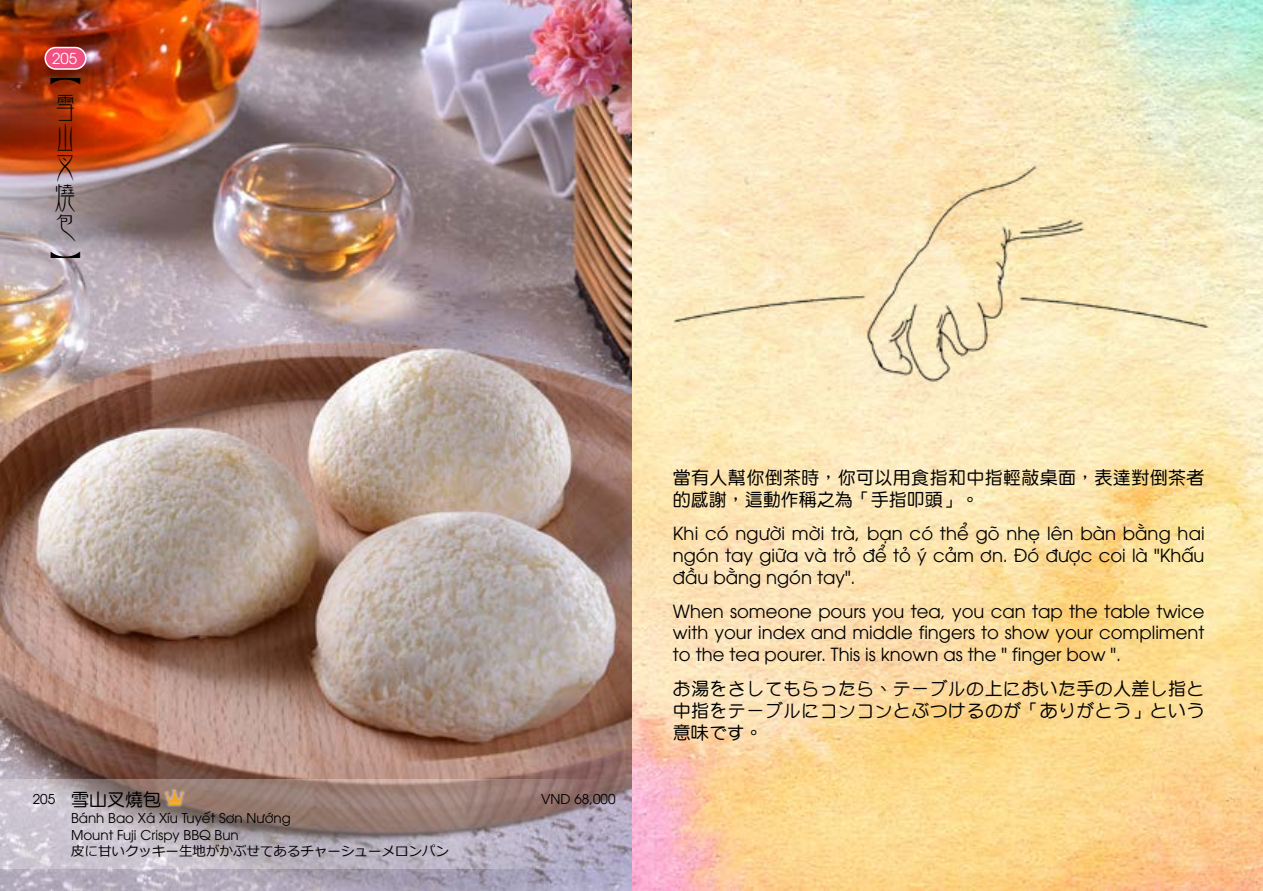
<style>
.page{position:relative;width:1263px;height:891px;background:#fff}
.page>*{position:absolute;margin:0;border:0;box-sizing:border-box;transform-origin:0 0}
.t1{font:30px/30px "DF Jin Wen W3 WIN BF";color:#000}
.t2{font:18px/21.6px "UTM Avo";color:#000;text-align:justify}
.t3{font:18px/21.6px "DF Yuan Std W5";letter-spacing:.02em;color:#000}
.t4{font:15px "UTM Avo";color:#fff}
.t5{font:13.5px/16.2px "UTM Avo";color:#000}
.t6{font:13.5px "Meiryo";color:#000}
.s1{font-family:"UTM Avo";font-size:13.5px}
</style>
<div class="page">
<img style="left:631px;top:0;width:632px;height:891px">
<img style="left:0;top:0;width:631px;height:891px">
<svg style="left:0;top:779px;width:631px;height:90px;background:#ac9da2"></svg>
<svg style="left:164px;top:789px;width:21px;height:19px"></svg>
<svg style="left:166px;top:790px;width:17px;height:15px"></svg>
<div style="left:45px;top:48px;width:41px;height:21px;background:#f15081;border-radius:11px"></div>
<div style="left:44px;top:47px;width:42px;height:23px;border:2px solid #fff;border-radius:11px"></div>
<img style="left:665px;top:150px;width:547px;height:255px">
<p class="t4" style="left:52px;top:47px;width:26px">205</p>
<h1 class="t1" style="left:50px;top:63px;width:31px">【雪山叉燒包】</h1>
<p class="t3" style="left:33px;top:788px;width:130px"><span class="s1">205</span> 雪山叉燒包</p>
<p class="t5" style="left:541px;top:790px;width:76px">VND 68,000</p>
<p class="t5" style="left:71px;top:809px;width:221px">Bánh Bao Xá Xíu Tuyết Sơn Nướng<br>Mount Fuji Crispy BBQ Bun</p>
<p class="t6" style="left:71px;top:842px;width:379px">皮に甘いクッキー生地がかぶせてあるチャーシューメロンパン</p>
<p class="t3" style="left:673px;top:467px;width:533px">當有人幫你倒茶時，你可以用食指和中指輕敲桌面，表達對倒茶者的感謝，這動作稱之為「手指叩頭」。</p>
<p class="t2" style="left:673px;top:521px;width:533px">Khi có người mời trà, bạn có thể gõ nhẹ lên bàn bằng hai ngón tay giữa và trỏ để tỏ ý cảm ơn. Đó được coi là "Khấu đầu bằng ngón tay".</p>
<p class="t2" style="left:673px;top:599px;width:533px">When someone pours you tea, you can tap the table twice with your index and middle fingers to show your compliment to the tea pourer. This is known as the " finger bow ".</p>
<p class="t3" style="left:673px;top:678px;width:533px;text-align:justify">お湯をさしてもらったら、テーブルの上においた手の人差し指と中指をテーブルにコンコンとぶつけるのが「ありがとう」という意味です。</p>
</div>
